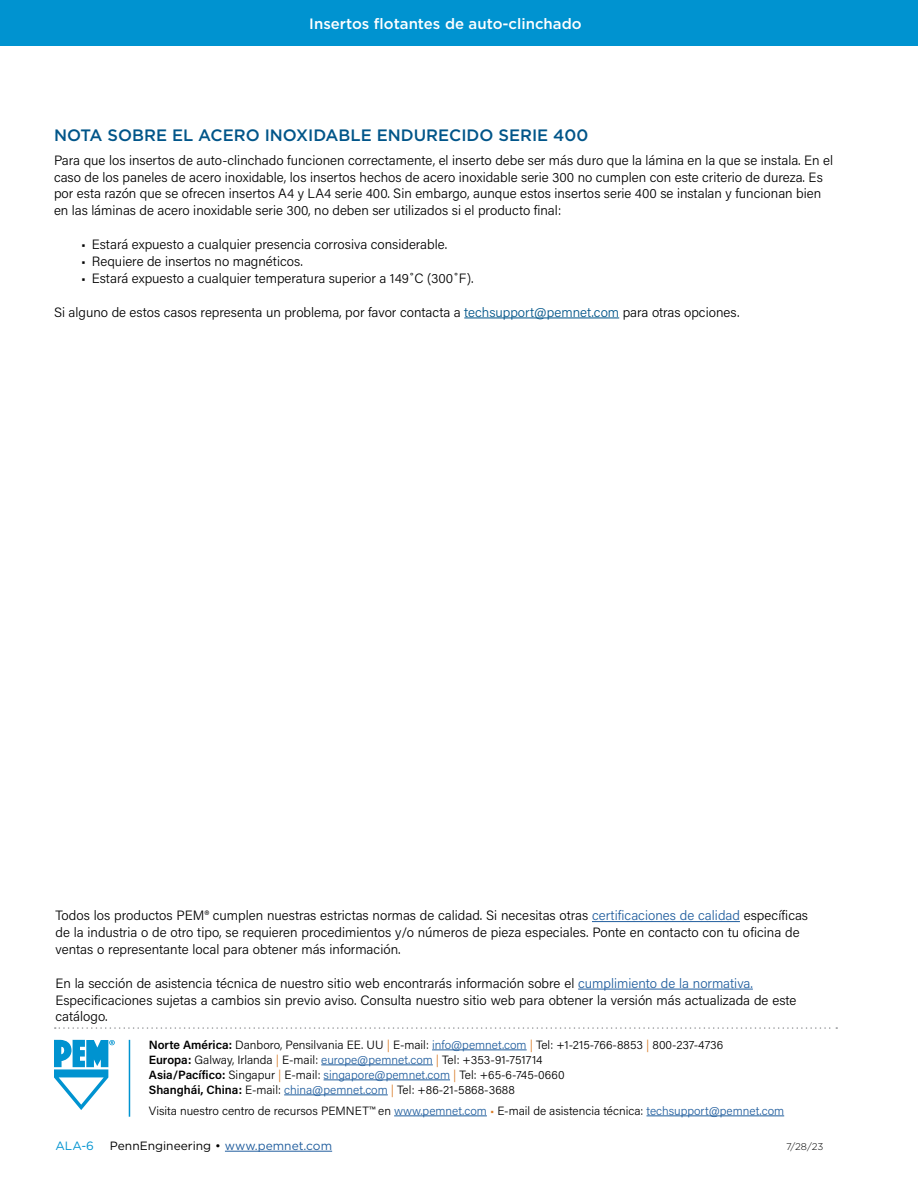
<style>
.page{position:relative;width:918px;height:1188px;background:#fff}
.page>*{position:absolute;margin:0;border:0;box-sizing:border-box;transform-origin:0 0}
.t1{font:500 16.5px "Gotham";color:#005589}
.t2{font:500 15px "Gotham";color:#fff}
.t3{font:300 13.5px/16.8px "Acumin Pro";color:#000}
.t4{font:300 12px/15px "Acumin Pro";color:#000}
.t5{font:12px "Gotham";color:#000}
.t6{font:12px "Gotham";color:#0093d0}
.t7{font:300 9.75px "Gotham";color:#000}
.s1{color:#005589}
.s2{color:#215e9e}
.s3{font-weight:600}
.s4{color:#d97c27}
</style>
<div class="page">
<hr style="left:464px;top:318px;width:155px;height:1px;background:#005589">
<div style="left:0;top:0;width:918px;height:46px;background:#0093d0"></div>
<svg style="left:54px;top:1040px;width:61px;height:70px"></svg>
<hr style="left:225px;top:1151px;width:107px;height:1px;background:#215e9e">
<hr style="left:129px;top:1040px;width:1px;height:77px;background:#0093d0">
<svg style="left:55px;top:1027px;width:782px;height:2px"></svg>
<hr style="left:592px;top:921px;width:148px;height:1px;background:#215e9e">
<hr style="left:578px;top:989px;width:175px;height:1px;background:#215e9e">
<hr style="left:432px;top:1050px;width:95px;height:1px;background:#215e9e">
<hr style="left:321px;top:1065px;width:112px;height:1px;background:#215e9e">
<hr style="left:324px;top:1080px;width:126px;height:1px;background:#215e9e">
<hr style="left:284px;top:1095px;width:104px;height:1px;background:#215e9e">
<hr style="left:394px;top:1116px;width:93px;height:1px;background:#215e9e">
<hr style="left:647px;top:1116px;width:137px;height:1px;background:#215e9e">
<p class="t2" style="left:309px;top:14px;width:274px">Insertos flotantes de auto-clinchado</p>
<p class="t1" style="left:54px;top:124px;width:536px">NOTA SOBRE EL ACERO INOXIDABLE ENDURECIDO SERIE 400</p>
<p class="t3" style="left:54px;top:151px;width:781px">Para que los insertos de auto-clinchado funcionen correctamente, el inserto debe ser más duro que la lámina en la que se instala. En el caso de los paneles de acero inoxidable, los insertos hechos de acero inoxidable serie 300 no cumplen con este criterio de dureza. Es por esta razón que se ofrecen insertos A4 y LA4 serie 400. Sin embargo, aunque estos insertos serie 400 se instalan y funcionan bien en las láminas de acero inoxidable serie 300, no deben ser utilizados si el producto final:</p>
<p class="t3" style="left:81px;top:235px;width:368px">• Estará expuesto a cualquier presencia corrosiva considerable.</p>
<p class="t3" style="left:81px;top:252px;width:224px">• Requiere de insertos no magnéticos.</p>
<p class="t3" style="left:81px;top:269px;width:394px">• Estará expuesto a cualquier temperatura superior a 149˚C (300˚F).</p>
<p class="t3" style="left:54px;top:303px;width:687px">Si alguno de estos casos representa un problema, por favor contacta a <span class="s1">techsupport@pemnet.com</span> para otras opciones.</p>
<p class="t3" style="left:55px;top:907px;width:754px">Todos los productos PEM® cumplen nuestras estrictas normas de calidad. Si necesitas otras <span class="s2">certificaciones de calidad</span> específicas de la industria o de otro tipo, se requieren procedimientos y/o números de pieza especiales. Ponte en contacto con tu oficina de ventas o representante local para obtener más información.</p>
<p class="t3" style="left:55px;top:974px;width:742px">En la sección de asistencia técnica de nuestro sitio web encontrarás información sobre el <span class="s2">cumplimiento de la normativa.<br></span>Especificaciones sujetas a cambios sin previo aviso. Consulta nuestro sitio web para obtener la versión más actualizada de este catálogo.</p>
<p class="t4" style="left:149px;top:1037px;width:576px"><span class="s3">Norte América:</span> Danboro, Pensilvania EE. UU <span class="s4">|</span> E-mail: <span class="s2">info@pemnet.com</span> <span class="s4">|</span> Tel: +1-215-766-8853 <span class="s4">|</span> 800-237-4736<br><span class="s3">Europa:</span> Galway, Irlanda <span class="s4">|</span> E-mail: <span class="s2">europe@pemnet.com</span> <span class="s4">|</span> Tel: +353-91-751714<br><span class="s3">Asia/Pacífico:</span> Singapur <span class="s4">|</span> E-mail: <span class="s2">singapore@pemnet.com</span> <span class="s4">|</span> Tel: +65-6-745-0660<br><span class="s3">Shanghái, China:</span> E-mail: <span class="s2">china@pemnet.com</span> <span class="s4">|</span> Tel: +86-21-5868-3688</p>
<p class="t4" style="left:149px;top:1103px;width:637px">Visita nuestro centro de recursos PEMNET™ en <span class="s2">www.pemnet.com</span> <span class="s4">•</span> E-mail de asistencia técnica: <span class="s2">techsupport@pemnet.com</span></p>
<p class="t6" style="left:55px;top:1138px;width:40px">ALA-6</p>
<p class="t5" style="left:110px;top:1138px;width:224px">PennEngineering • <span class="s2">www.pemnet.com</span></p>
<p class="t7" style="left:786px;top:1140px;width:39px">7/28/23</p>
</div>
